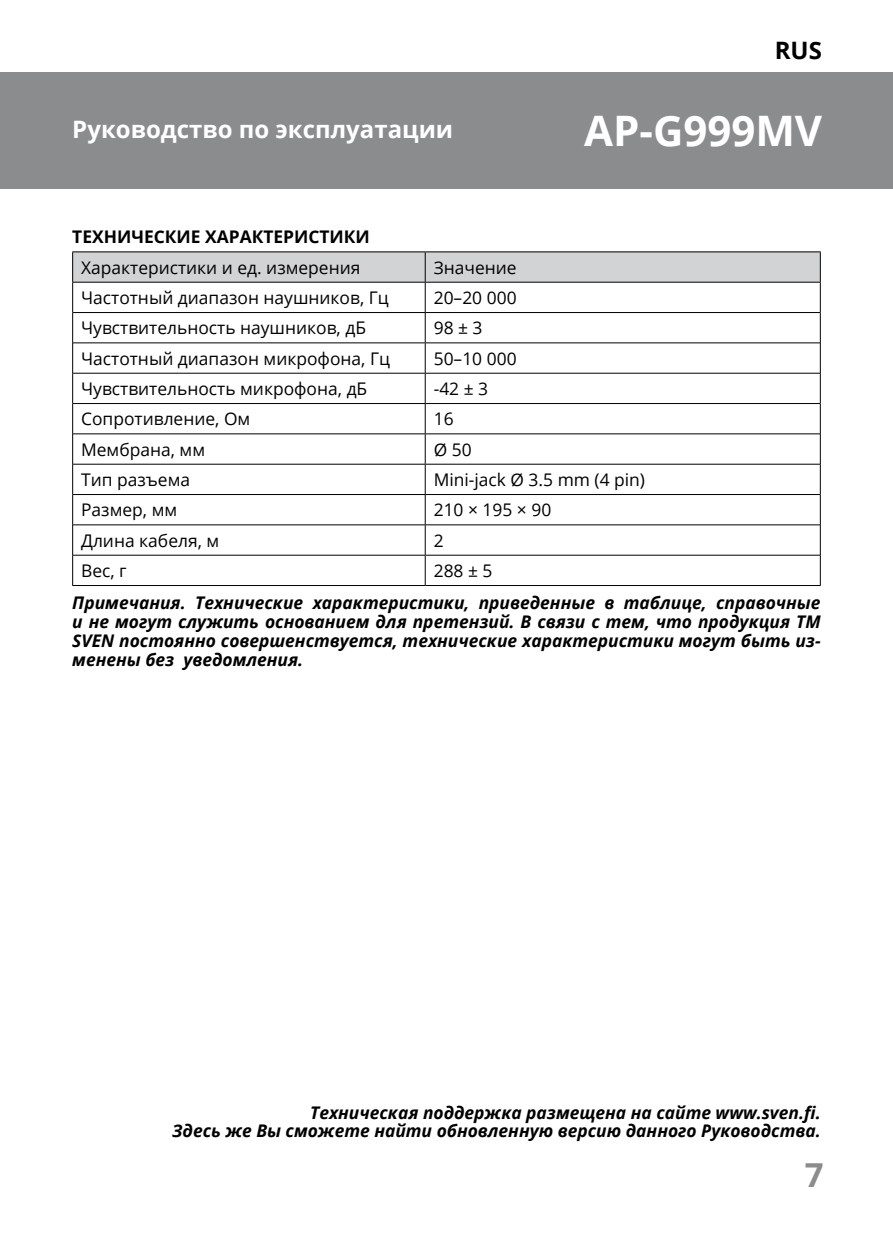
<style>
.page{position:relative;width:893px;height:1259px;background:#fff}
.page>*{position:absolute;margin:0;border:0;box-sizing:border-box;transform-origin:0 0}
.t1{font:700 42px "Open Sans";color:#fff}
.t2{font:700 33px "Open Sans";color:#8a8c8e}
.t3{font:700 24px "Open Sans";color:#fff}
.t4{font:700 24px "Open Sans";color:#000}
.t5{font:italic 700 17.4px/18.9px "Open Sans";color:#000;text-align:justify}
.t6{font:17.4px "Open Sans";color:#000}
.t7{font:700 17.4px "Open Sans";color:#000}
</style>
<div class="page">
<div style="left:0;top:72px;width:893px;height:117px;background:#8a8c8e"></div>
<svg style="left:73px;top:252px;width:747px;height:30px;background:#cccecf"></svg>
<svg style="left:73px;top:283px;width:747px;height:302px"></svg>
<hr style="left:72px;top:282px;width:1px;height:30px;background:#000">
<hr style="left:72px;top:312px;width:1px;height:31px;background:#000">
<hr style="left:72px;top:343px;width:1px;height:30px;background:#000">
<hr style="left:72px;top:373px;width:1px;height:30px;background:#000">
<hr style="left:72px;top:403px;width:1px;height:31px;background:#000">
<hr style="left:72px;top:434px;width:1px;height:30px;background:#000">
<hr style="left:72px;top:464px;width:1px;height:30px;background:#000">
<hr style="left:72px;top:494px;width:1px;height:31px;background:#000">
<hr style="left:72px;top:525px;width:1px;height:30px;background:#000">
<hr style="left:72px;top:555px;width:1px;height:30px;background:#000">
<hr style="left:72px;top:585px;width:353px;height:1px;background:#000">
<hr style="left:73px;top:312px;width:352px;height:1px;background:#000">
<hr style="left:73px;top:342px;width:352px;height:1px;background:#000">
<hr style="left:73px;top:373px;width:352px;height:1px;background:#000">
<hr style="left:73px;top:403px;width:352px;height:1px;background:#000">
<hr style="left:73px;top:433px;width:352px;height:1px;background:#000">
<hr style="left:73px;top:464px;width:352px;height:1px;background:#000">
<hr style="left:73px;top:494px;width:352px;height:1px;background:#000">
<hr style="left:73px;top:524px;width:352px;height:1px;background:#000">
<hr style="left:73px;top:555px;width:352px;height:1px;background:#000">
<hr style="left:72px;top:251px;width:353px;height:1px;background:#000">
<hr style="left:72px;top:252px;width:1px;height:30px;background:#000">
<hr style="left:72px;top:282px;width:353px;height:1px;background:#000">
<hr style="left:425px;top:251px;width:396px;height:1px;background:#000">
<hr style="left:425px;top:252px;width:1px;height:30px;background:#000">
<hr style="left:820px;top:252px;width:1px;height:30px;background:#000">
<hr style="left:425px;top:282px;width:1px;height:30px;background:#000">
<hr style="left:820px;top:282px;width:1px;height:30px;background:#000">
<svg style="left:425px;top:313px;width:1px;height:29px"></svg>
<hr style="left:820px;top:312px;width:1px;height:31px;background:#000">
<hr style="left:425px;top:343px;width:1px;height:30px;background:#000">
<hr style="left:820px;top:343px;width:1px;height:30px;background:#000">
<hr style="left:425px;top:373px;width:1px;height:30px;background:#000">
<hr style="left:820px;top:373px;width:1px;height:30px;background:#000">
<hr style="left:425px;top:434px;width:1px;height:30px;background:#000">
<hr style="left:820px;top:434px;width:1px;height:30px;background:#000">
<hr style="left:425px;top:464px;width:1px;height:30px;background:#000">
<hr style="left:820px;top:464px;width:1px;height:30px;background:#000">
<svg style="left:425px;top:495px;width:1px;height:29px"></svg>
<hr style="left:820px;top:494px;width:1px;height:31px;background:#000">
<hr style="left:425px;top:525px;width:1px;height:30px;background:#000">
<hr style="left:820px;top:525px;width:1px;height:30px;background:#000">
<hr style="left:425px;top:555px;width:1px;height:30px;background:#000">
<hr style="left:820px;top:555px;width:1px;height:30px;background:#000">
<hr style="left:425px;top:585px;width:396px;height:1px;background:#000">
<hr style="left:425px;top:282px;width:396px;height:1px;background:#000">
<hr style="left:425px;top:403px;width:395px;height:1px;background:#000">
<hr style="left:425px;top:433px;width:395px;height:1px;background:#000">
<svg style="left:425px;top:404px;width:1px;height:29px"></svg>
<hr style="left:820px;top:403px;width:1px;height:31px;background:#000">
<hr style="left:425px;top:312px;width:395px;height:1px;background:#000">
<hr style="left:425px;top:342px;width:395px;height:1px;background:#000">
<hr style="left:425px;top:373px;width:395px;height:1px;background:#000">
<hr style="left:425px;top:464px;width:395px;height:1px;background:#000">
<hr style="left:425px;top:494px;width:395px;height:1px;background:#000">
<hr style="left:425px;top:524px;width:395px;height:1px;background:#000">
<hr style="left:425px;top:555px;width:395px;height:1px;background:#000">
<h3 class="t3" style="left:72px;top:113px;width:382px">Руководство по эксплуатации</h3>
<h3 class="t4" style="left:775px;top:34px;width:49px">RUS</h3>
<h1 class="t1" style="left:584px;top:101px;width:240px">AP-G999MV</h1>
<p class="t7" style="left:72px;top:224px;width:299px">ТЕХНИЧЕСКИЕ ХАРАКТЕРИСТИКИ</p>
<p class="t6" style="left:81px;top:255px;width:281px">Характеристики и ед. измерения</p>
<p class="t6" style="left:434px;top:255px;width:84px">Значение</p>
<p class="t6" style="left:81px;top:286px;width:309px">Частотный диапазон наушников, Гц</p>
<p class="t6" style="left:434px;top:286px;width:84px">20–20 000</p>
<p class="t6" style="left:81px;top:316px;width:286px">Чувствительность наушников, дБ</p>
<p class="t6" style="left:434px;top:316px;width:50px">98 ± 3</p>
<p class="t6" style="left:81px;top:346px;width:310px">Частотный диапазон микрофона, Гц</p>
<p class="t6" style="left:434px;top:346px;width:84px">50–10 000</p>
<p class="t6" style="left:81px;top:377px;width:288px">Чувствительность микрофона, дБ</p>
<p class="t6" style="left:434px;top:377px;width:56px">-42 ± 3</p>
<p class="t6" style="left:81px;top:407px;width:171px">Сопротивление, Ом</p>
<p class="t6" style="left:434px;top:407px;width:21px">16</p>
<p class="t6" style="left:81px;top:437px;width:126px">Мембрана, мм</p>
<p class="t6" style="left:434px;top:437px;width:39px">Ø 50</p>
<p class="t6" style="left:81px;top:468px;width:111px">Тип разъема</p>
<p class="t6" style="left:434px;top:468px;width:213px">Mini-jack Ø 3.5 mm (4 pin)</p>
<p class="t6" style="left:81px;top:498px;width:98px">Размер, мм</p>
<p class="t6" style="left:434px;top:498px;width:119px">210 × 195 × 90</p>
<p class="t6" style="left:81px;top:528px;width:140px">Длина кабеля, м</p>
<p class="t6" style="left:434px;top:528px;width:11px">2</p>
<p class="t6" style="left:81px;top:559px;width:47px">Вес, г</p>
<p class="t6" style="left:434px;top:559px;width:60px">288 ± 5</p>
<p class="t5" style="left:72px;top:593px;width:750px">Примечания. Технические характеристики, приведенные в таблице, справочные и не могут служить основанием для претензий. В связи с тем, что продукция ТМ SVEN постоянно совершенствуется, технические характеристики могут быть из&shy;менены без уведомления.</p>
<p class="t5" style="left:172px;top:1102px;width:650px;text-align:right">Техническая поддержка размещена на сайте www.sven.fi.<br>Здесь же Вы сможете найти обновленную версию данного Руководства.</p>
<h2 class="t2" style="left:805px;top:1151px;width:20px">7</h2>
</div>
